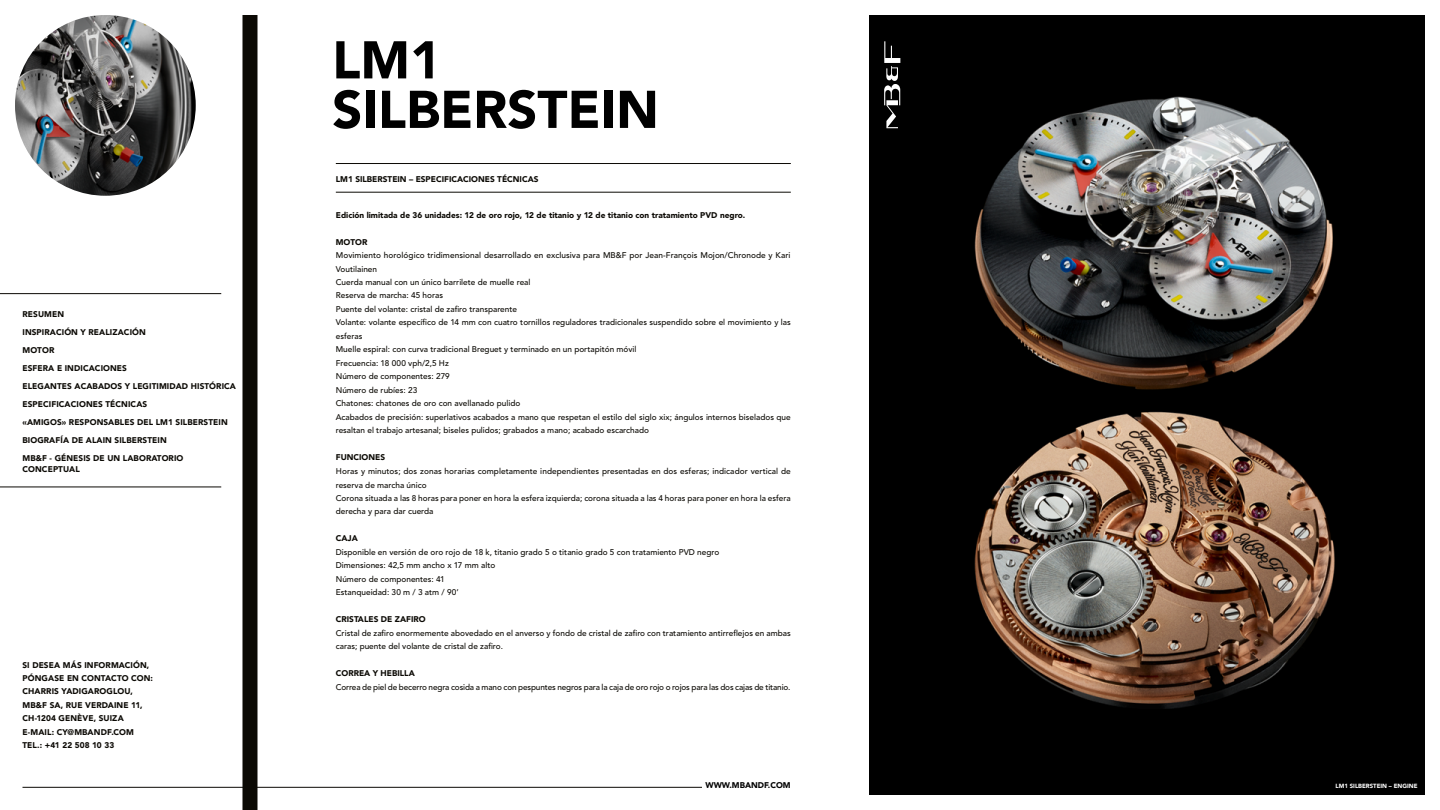
<style>
.page{position:relative;width:1440px;height:810px;background:#fff}
.page>*{position:absolute;margin:0;border:0;box-sizing:border-box;transform-origin:0 0}
.t1{font:900 52.5px/49.5px "Avenir LT Std";color:#000}
.t2{font:500 8.25px/13.5px "Avenir LT Std";color:#0b0904}
.t3{font:900 8.25px/18px "Avenir LT Std";letter-spacing:.01em;color:#0b0904}
.t4{font:900 8.25px "Avenir LT Std";color:#000}
.t5{font:900 6px "Avenir LT Std";color:#fff}
</style>
<div class="page">
<hr style="left:22px;top:787px;width:680px;height:1px;background:#0b0904">
<hr style="left:336px;top:163px;width:455px;height:1px;background:#0b0904">
<img style="left:15px;top:15px;width:181px;height:181px;border-radius:90px">
<div style="left:242px;top:15px;width:15px;height:795px;background:#0b0904"></div>
<hr style="left:0;top:293px;width:221px;height:1px;background:#0b0904">
<hr style="left:0;top:487px;width:221px;height:1px;background:#0b0904">
<hr style="left:336px;top:192px;width:455px;height:1px;background:#0b0904">
<img style="left:869px;top:15px;width:556px;height:780px">
<svg style="left:884px;top:41px;width:16px;height:87px"></svg>
<p class="t3" style="left:22px;top:305px;width:215px">RESUMEN<br>INSPIRACIÓN Y REALIZACIÓN<br>MOTOR<br>ESFERA E INDICACIONES<br>ELEGANTES ACABADOS Y LEGITIMIDAD HISTÓRICA<br>ESPECIFICACIONES TÉCNICAS<br>«AMIGOS» RESPONSABLES DEL LM1 SILBERSTEIN<br>BIOGRAFÍA DE ALAIN SILBERSTEIN<br>MB&amp;F - GÉNESIS DE UN LABORATORIO</p>
<p class="t3" style="left:22px;top:460px;width:59px">CONCEPTUAL</p>
<p class="t3" style="left:22px;top:658px;width:132px;line-height:13.5px">SI DESEA MÁS INFORMACIÓN,<br>PÓNGASE EN CONTACTO CON:<br>CHARRIS YADIGAROGLOU,<br>MB&amp;F SA, RUE VERDAINE 11,<br>CH-1204 GENÈVE, SUIZA<br>E-MAIL: CY@MBANDF.COM<br>TEL.: +41 22 508 10 33</p>
<h1 class="t1" style="left:332px;top:35px;width:328px">LM1<br>SILBERSTEIN</h1>
<p class="t3" style="left:336px;top:170px;width:204px">LM1 SILBERSTEIN – ESPECIFICACIONES TÉCNICAS</p>
<p class="t3" style="left:336px;top:206px;width:411px">Edición limitada de 36 unidades: 12 de oro rojo, 12 de titanio y 12 de titanio con tratamiento PVD negro.</p>
<p class="t3" style="left:336px;top:233px;width:33px">MOTOR</p>
<p class="t2" style="left:336px;top:249px;width:457px">Movimiento horológico tridimensional desarrollado en exclusiva para MB&amp;F por Jean-François Mojon/Chronode y Kari Voutilainen<br>Cuerda manual con un único barrilete de muelle real<br>Reserva de marcha: 45 horas<br>Puente del volante: cristal de zafiro transparente<br>Volante: volante específico de 14 mm con cuatro tornillos reguladores tradicionales suspendido sobre el movimiento y las esferas<br>Muelle espiral: con curva tradicional Breguet y terminado en un portapitón móvil<br>Frecuencia: 18 000 vph/2,5 Hz<br>Número de componentes: 279<br>Número de rubíes: 23<br>Chatones: chatones de oro con avellanado pulido<br>Acabados de precisión: superlativos acabados a mano que respetan el estilo del siglo xix; ángulos internos biselados que resaltan el trabajo artesanal; biseles pulidos; grabados a mano; acabado escarchado</p>
<p class="t3" style="left:336px;top:449px;width:51px">FUNCIONES</p>
<p class="t2" style="left:336px;top:465px;width:457px">Horas y minutos; dos zonas horarias completamente independientes presentadas en dos esferas; indicador vertical de reserva de marcha único<br>Corona situada a las 8 horas para poner en hora la esfera izquierda; corona situada a las 4 horas para poner en hora la esfera derecha y para dar cuerda</p>
<p class="t3" style="left:336px;top:530px;width:24px">CAJA</p>
<p class="t2" style="left:336px;top:546px;width:385px">Disponible en versión de oro rojo de 18 k, titanio grado 5 o titanio grado 5 con tratamiento PVD negro Dimensiones: 42,5 mm ancho x 17 mm alto<br>Número de componentes: 41<br>Estanqueidad: 30 m / 3 atm / 90’</p>
<p class="t3" style="left:336px;top:611px;width:91px">CRISTALES DE ZAFIRO</p>
<p class="t2" style="left:336px;top:627px;width:456px">Cristal de zafiro enormemente abovedado en el anverso y fondo de cristal de zafiro con tratamiento antirreflejos en ambas caras; puente del volante de cristal de zafiro.</p>
<p class="t3" style="left:336px;top:665px;width:80px">CORREA Y HEBILLA</p>
<p class="t2" style="left:336px;top:681px;width:456px">Correa de piel de becerro negra cosida a mano con pespuntes negros para la caja de oro rojo o rojos para las dos cajas de titanio.</p>
<p class="t4" style="left:705px;top:780px;width:87px">WWW.MBANDF.COM</p>
<p class="t5" style="left:1336px;top:782px;width:83px">LM1 SILBERSTEIN – ENGINE</p>
</div>
